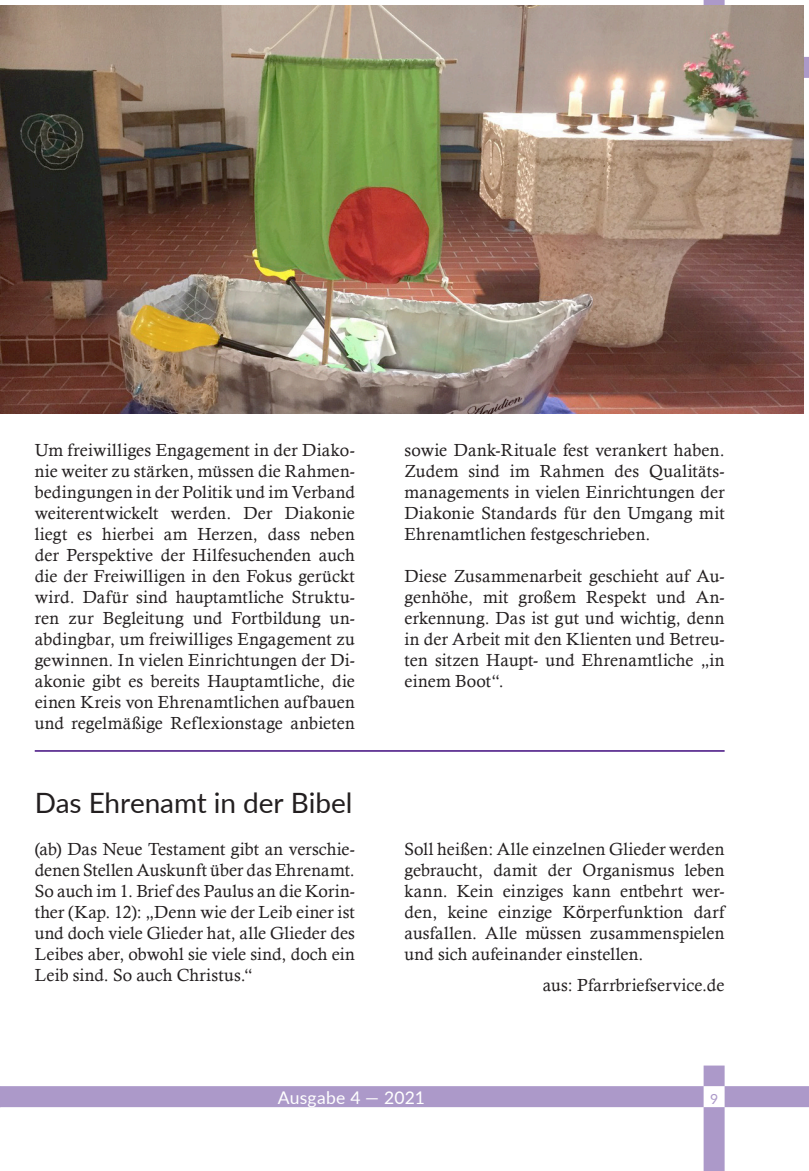
<style>
.page{position:relative;width:809px;height:1171px;background:#fff}
.page>*{position:absolute;margin:0;border:0;box-sizing:border-box;transform-origin:0 0}
.t1{font:28px "Lato";letter-spacing:-.005em;color:#231f20}
.t2{font:17.5px/21px "Calisto";letter-spacing:.01em;color:#231f20;text-align:justify}
.t3{font:17.5px "Lato";letter-spacing:.015em;color:#fff}
.t4{font:14px "Lato";color:#ac99c9}
.s1{font-family:"Arial Unicode MS"}
</style>
<div class="page">
<svg style="left:0;top:0;width:809px;height:99px"></svg>
<svg style="left:0;top:1065px;width:809px;height:106px"></svg>
<hr style="left:35px;top:750px;width:689px;height:2px;background:#5b2e91">
<img style="left:0;top:6px;width:803px;height:408px">
<p class="t2" style="left:35px;top:439px;width:321px">Um freiwilliges Engagement in der Diako&shy;nie weiter zu stärken, müssen die Rahmen&shy;bedingungen in der Politik und im Verband weiterentwickelt werden. Der Diakonie liegt es hierbei am Herzen, dass neben der Perspektive der Hilfesuchenden auch die der Freiwilligen in den Fokus gerückt wird. Dafür sind hauptamtliche Struktu&shy;ren zur Begleitung und Fortbildung un&shy;abdingbar, um freiwilliges Engagement zu gewinnen. In vielen Einrichtungen der Di&shy;akonie gibt es bereits Hauptamtliche, die einen Kreis von Ehrenamtlichen aufbauen und regelmäßige Reflexionstage anbieten</p>
<p class="t2" style="left:404px;top:439px;width:321px">sowie Dank-Rituale fest verankert haben.<br>Zudem sind im Rahmen des Qualitäts&shy;managements in vielen Einrichtungen der Diakonie Standards für den Umgang mit Ehrenamtlichen festgeschrieben.</p>
<p class="t2" style="left:404px;top:565px;width:321px">Diese Zusammenarbeit geschieht auf Au&shy;genhöhe, mit großem Respekt und An&shy;erkennung. Das ist gut und wichtig, denn in der Arbeit mit den Klienten und Betreu&shy;ten sitzen Haupt- und Ehrenamtliche „in einem Boot“.</p>
<h1 class="t1" style="left:35px;top:783px;width:319px">Das Ehrenamt in der Bibel</h1>
<p class="t2" style="left:35px;top:838px;width:321px">(ab) Das Neue Testament gibt an verschie&shy;denen Stellen Auskunft über das Ehrenamt.<br>So auch im 1. Brief des Paulus an die Korin&shy;ther (Kap. 12): „Denn wie der Leib einer ist und doch viele Glieder hat, alle Glieder des Leibes aber, obwohl sie viele sind, doch ein Leib sind. So auch Christus.“</p>
<p class="t2" style="left:404px;top:838px;width:321px">Soll heißen: Alle einzelnen Glieder werden gebraucht, damit der Organismus leben kann. Kein einziges kann entbehrt wer&shy;den, keine einzige K<span class="s1">ö</span>rperfunktion darf ausfallen. Alle m<span class="s1">ü</span>ssen zusammenspielen und sich aufeinander einstellen.</p>
<p class="t2" style="left:543px;top:974px;width:183px">aus: Pfarrbriefservice.de</p>
<p class="t3" style="left:278px;top:1085px;width:149px">Ausgabe 4 — 2021</p>
<p class="t4" style="left:710px;top:1088px;width:10px">9</p>
</div>
